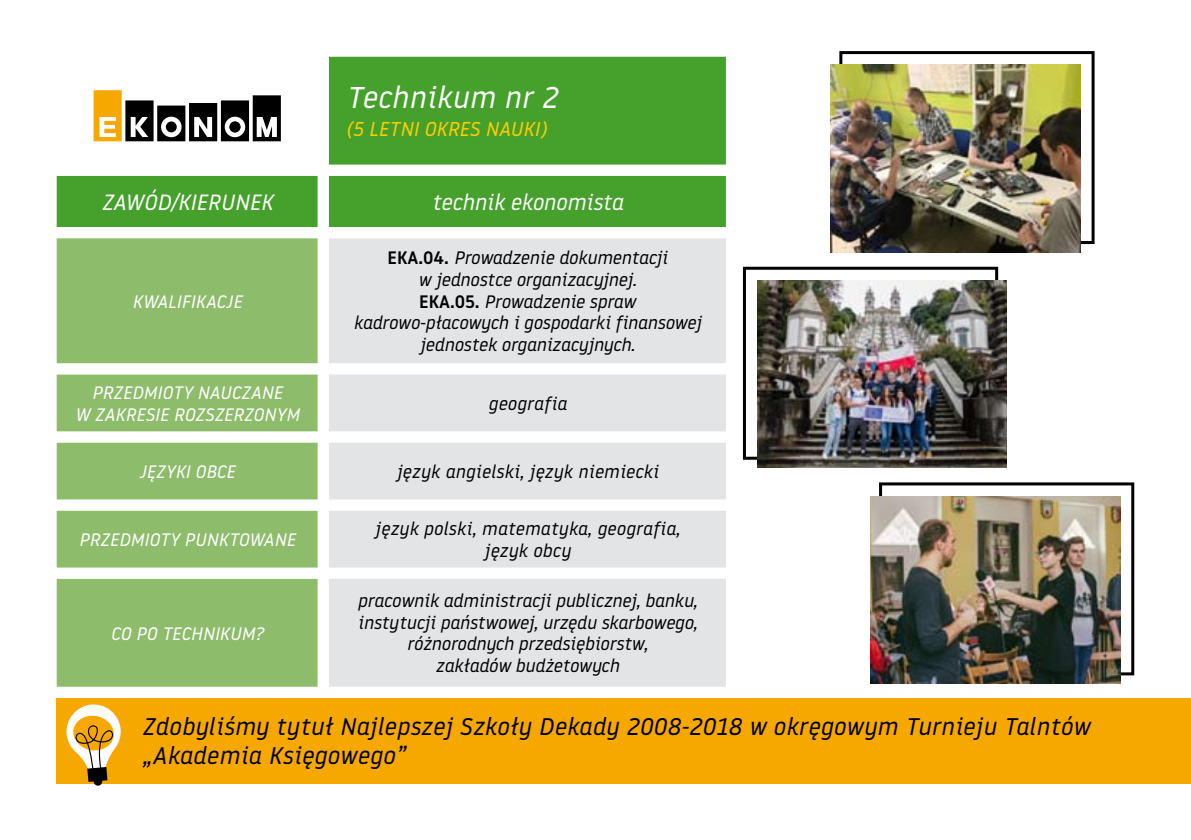
<style>
.page{position:relative;width:1191px;height:840px;background:#fff}
.page>*{position:absolute;margin:0;border:0;box-sizing:border-box;transform-origin:0 0}
.t1{font:italic 30px "Noway";letter-spacing:.02em;color:#fff}
.t2{font:italic 24px/28.8px "Noway";letter-spacing:.02em;color:#000}
.t3{font:italic 22px "Noway";color:#fff}
.t4{font:italic 20px "Noway";color:#fc0}
.t5{font:italic 18px/21.6px "Noway";color:#000;text-align:center}
.t6{font:italic 18px "Noway";color:#fff}
.t7{font:italic 18px/21.6px "Noway";letter-spacing:.02em;color:#000;text-align:center}
.s1{font-weight:500;font-style:normal}
</style>
<div class="page">
<div style="left:57px;top:697px;width:1134px;height:85px;background:#f6a800"></div>
<svg style="left:317px;top:238px;width:1px;height:448px"></svg>
<svg style="left:57px;top:57px;width:669px;height:170px;fill:#45a12b"></svg>
<svg style="left:57px;top:238px;width:260px;height:448px;background:#98c27a"></svg>
<svg style="left:329px;top:238px;width:397px;height:448px;background:#e5e6e7"></svg>
<div style="left:94px;top:776px;width:8px;height:9px;background:#000;border-radius:50%"></div>
<svg style="left:66px;top:704px;width:55px;height:77px"></svg>
<svg style="left:94px;top:90px;width:187px;height:51px"></svg>
<div style="left:229px;top:121px;width:11px;height:11px;background:#000;border-radius:50%"></div>
<div style="left:839px;top:51px;width:255px;height:193px;border:3px solid #000"></div>
<img style="left:831px;top:65px;width:249px;height:187px">
<div style="left:879px;top:482px;width:255px;height:193px;border:3px solid #000"></div>
<img style="left:870px;top:496px;width:250px;height:187px">
<div style="left:743px;top:266px;width:255px;height:193px;border:3px solid #000"></div>
<img style="left:757px;top:280px;width:249px;height:187px">
<h1 class="t1" style="left:346px;top:77px;width:212px">Technikum nr 2</h1>
<p class="t4" style="left:346px;top:115px;width:34px">(5 letniokres</p>
<p class="t4" style="left:485px;top:115px;width:12px">nauki</p>
<p class="t4" style="left:540px;top:115px;width:8px">)</p>
<p class="t3" style="left:101px;top:187px;width:102px">Zawód/Kierunek</p>
<p class="t3" style="left:432px;top:187px;width:193px">technik ekonomista</p>
<p class="t6" style="left:132px;top:289px;width:21px">Kwali</p>
<p class="t6" style="left:181px;top:289px;width:19px">fikacje</p>
<p class="t6" style="left:92px;top:380px;width:12px">przedmiot</p>
<p class="t6" style="left:182px;top:380px;width:27px">y nauczane</p>
<p class="t6" style="left:75px;top:402px;width:11px">wzakresie</p>
<p class="t6" style="left:173px;top:402px;width:12px">rozszerzon</p>
<p class="t6" style="left:276px;top:402px;width:24px">ym</p>
<p class="t5" style="left:353px;top:246px;width:349px"><span class="s1">EKA.04.</span> Prowadzenie dokumentacji<br>w jednostce organizacyjnej.<br><span class="s1">EKA.05.</span> Prowadzenie spraw kadrowo-płacowych i gospodarki finansowej jednostek organizacyjnych.</p>
<p class="t7" style="left:488px;top:391px;width:80px">geografia</p>
<p class="t6" style="left:139px;top:459px;width:45px">Językio</p>
<p class="t6" style="left:206px;top:459px;width:21px">bce</p>
<p class="t7" style="left:396px;top:459px;width:263px">język angielski, język niemiecki</p>
<p class="t6" style="left:79px;top:527px;width:12px">przedmiot</p>
<p class="t6" style="left:169px;top:527px;width:27px">y punktowane</p>
<p class="t7" style="left:375px;top:517px;width:306px">język polski, matematyka, geografia, język obcy</p>
<p class="t6" style="left:110px;top:620px;width:104px">co po Technikum</p>
<p class="t6" style="left:255px;top:620px;width:10px">?</p>
<p class="t5" style="left:357px;top:589px;width:341px">pracownik administracji publicznej, banku, instytucji państwowej, urzędu skarbowego, różnorodnych przedsiębiorstw,<br>zakładów budżetowych</p>
<h2 class="t2" style="left:142px;top:711px;width:949px">Zdobyliśmy tytuł Najlepszej Szkoły Dekady 2008-2018 w okręgowym Turnieju Talntów „Akademia Księgowego”</h2>
</div>
